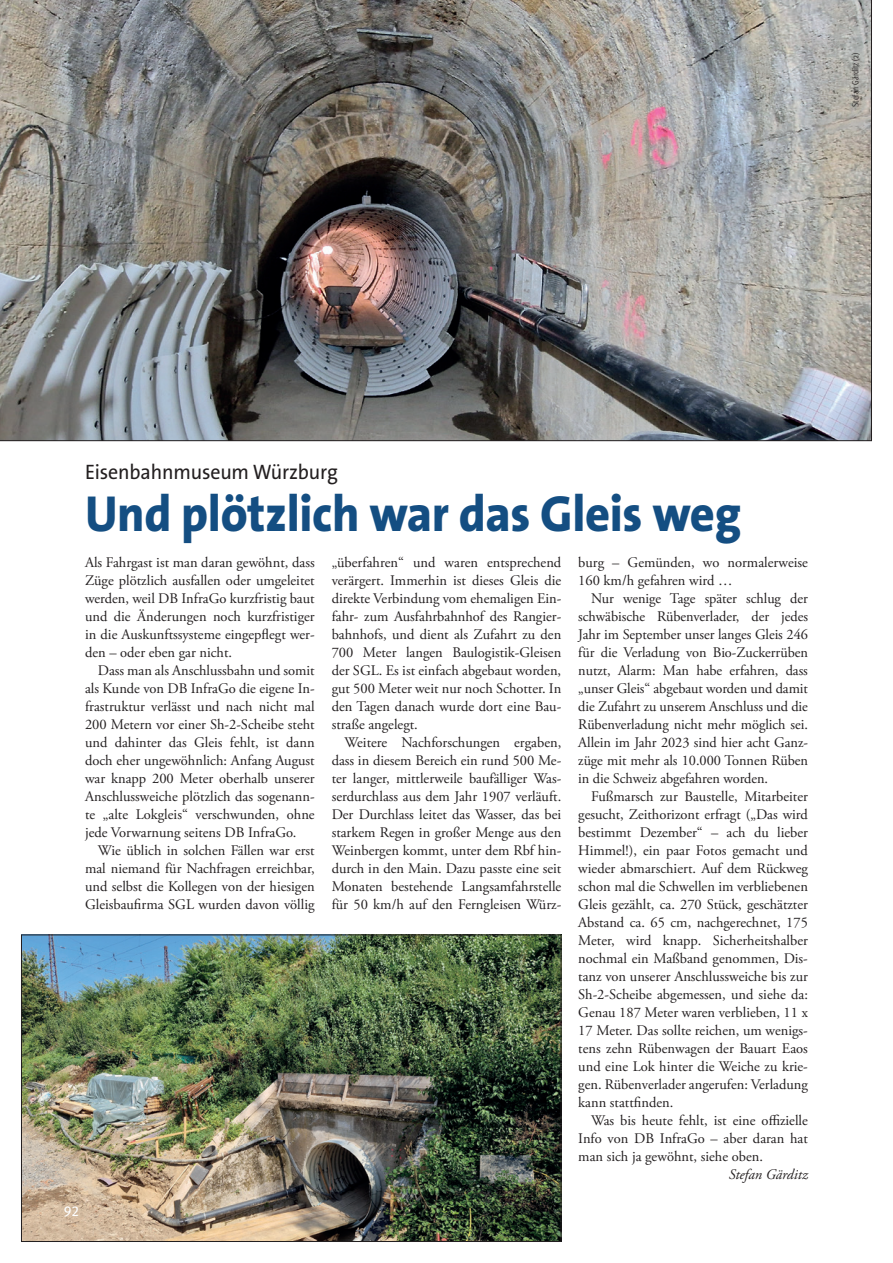
<style>
.page{position:relative;width:893px;height:1263px;background:#fff}
.page>*{position:absolute;margin:0;border:0;box-sizing:border-box;transform-origin:0 0}
.HL_Forum{font:800 51px "The Sans B8";letter-spacing:-.01em;color:#144e82;scale:.95 1}
.Vorspann_Forum_klein{font:21px "The Sans B5 Plain";letter-spacing:-.01em;color:#231f20;scale:.95 1}
.FT{font:14.7px/18px "Adobe Garamond Pro";color:#231f20;text-align:justify}
.FT_ohne_Einzug{font:14.7px/18px "Adobe Garamond Pro";color:#231f20;text-align:justify}
.t1{font:italic 14.7px "Adobe Garamond Pro";letter-spacing:.005em;color:#231f20}
.t2{font:14.25px "Meta Pro";color:#fff}
.BU_Meta{font:condensed 9px "Meta Pro";letter-spacing:-.005em;color:#231f20;scale:.95 1}
</style>
<div class="page">
<hr style="left:892px;top:593px;width:1px;height:670px;background:#eceff2">
<img style="left:0;top:0;width:872px;height:441px">
<img style="left:23px;top:937px;width:536px;height:303px">
<div style="left:21px;top:935px;width:540px;height:307px;border:1px solid #231f20"></div>
<p class="BU_Meta" style="left:849px;top:107px;width:59px;rotate:-90deg">Stefan Gärditz (2)</p>
<p class="Vorspann_Forum_klein" style="left:85px;top:460px;width:268px">Eisenbahnmuseum Würzburg</p>
<p class="HL_Forum" style="left:85px;top:487px;width:692px">Und plötzlich war das Gleis weg</p>
<p class="FT_ohne_Einzug" style="left:85px;top:554px;width:231px">Als Fahrgast ist man daran gewöhnt, dass Züge plötzlich ausfallen oder umgeleitet werden, weil DB InfraGo kurzfristig baut und die Änderungen noch kurzfristiger in die Auskunftssysteme eingepflegt wer&shy;den – oder eben gar nicht.</p>
<p class="FT" style="left:85px;top:662px;width:231px;text-indent:13px">Dass man als Anschlussbahn und somit als Kunde von DB InfraGo die eigene In&shy;frastruktur verlässt und nach nicht mal 200 Metern vor einer Sh-2-Scheibe steht und dahinter das Gleis fehlt, ist dann doch eher ungewöhnlich: Anfang August war knapp 200 Meter oberhalb unserer Anschlussweiche plötzlich das sogenann&shy;te „alte Lokgleis“ verschwunden, ohne jede Vorwarnung seitens DB InfraGo.</p>
<p class="FT" style="left:85px;top:842px;width:231px;text-indent:13px">Wie üblich in solchen Fällen war erst mal niemand für Nachfragen erreichbar, und selbst die Kollegen von der hiesigen Gleisbaufirma SGL wurden davon völlig</p>
<p class="t2" style="left:64px;top:1200px;width:17px">92</p>
<p class="FT" style="left:332px;top:554px;width:231px">„überfahren“ und waren entsprechend verärgert. Immerhin ist dieses Gleis die direkte Verbindung vom ehemaligen Ein&shy;fahr- zum Ausfahrbahnhof des Rangier&shy;bahnhofs, und dient als Zufahrt zu den 700 Meter langen Baulogistik-Gleisen der SGL. Es ist einfach abgebaut worden, gut 500 Meter weit nur noch Schotter. In den Tagen danach wurde dort eine Bau&shy;straße angelegt.</p>
<p class="FT" style="left:332px;top:734px;width:231px;text-indent:13px">Weitere Nachforschungen ergaben, dass in diesem Bereich ein rund 500 Me&shy;ter langer, mittlerweile baufälliger Was&shy;serdurchlass aus dem Jahr 1907 verläuft.<br>Der Durchlass leitet das Wasser, das bei starkem Regen in großer Menge aus den Weinbergen kommt, unter dem Rbf hin&shy;durch in den Main. Dazu passte eine seit Monaten bestehende Langsamfahrstelle für 50 km/h auf den Ferngleisen Würz-</p>
<p class="FT" style="left:578px;top:554px;width:231px">burg – Gemünden, wo normalerweise<br>160 km/h gefahren wird …</p>
<p class="FT" style="left:578px;top:590px;width:231px;text-indent:13px">Nur wenige Tage später schlug der schwäbische Rübenverlader, der jedes Jahr im September unser langes Gleis 246 für die Verladung von Bio-Zuckerrüben nutzt, Alarm: Man habe erfahren, dass „unser Gleis“ abgebaut worden und damit die Zufahrt zu unserem Anschluss und die Rübenverladung nicht mehr möglich sei.<br>Allein im Jahr 2023 sind hier acht Ganz&shy;züge mit mehr als 10.000 Tonnen Rüben in die Schweiz abgefahren worden.</p>
<p class="FT" style="left:578px;top:788px;width:231px;text-indent:13px">Fußmarsch zur Baustelle, Mitarbeiter gesucht, Zeithorizont erfragt („Das wird bestimmt Dezember“ – ach du lieber Himmel!), ein paar Fotos gemacht und wieder abmarschiert. Auf dem Rückweg schon mal die Schwellen im verbliebenen Gleis gezählt, ca. 270 Stück, geschätzter Abstand ca. 65 cm, nachgerechnet, 175<br>Meter, wird knapp. Sicherheitshalber nochmal ein Maßband genommen, Dis&shy;tanz von unserer Anschlussweiche bis zur Sh-2-Scheibe abgemessen, und siehe da:<br>Genau 187 Meter waren verblieben, 11 x 17 Meter. Das sollte reichen, um wenigs&shy;tens zehn Rübenwagen der Bauart Eaos und eine Lok hinter die Weiche zu krie&shy;gen. Rübenverlader angerufen: Verladung kann stattfinden.</p>
<p class="FT" style="left:578px;top:1112px;width:231px;text-indent:13px">Was bis heute fehlt, ist eine offizielle Info von DB InfraGo – aber daran hat man sich ja gewöhnt, siehe oben.</p>
<p class="t1" style="left:729px;top:1165px;width:81px">Stefan Gärditz</p>
</div>
